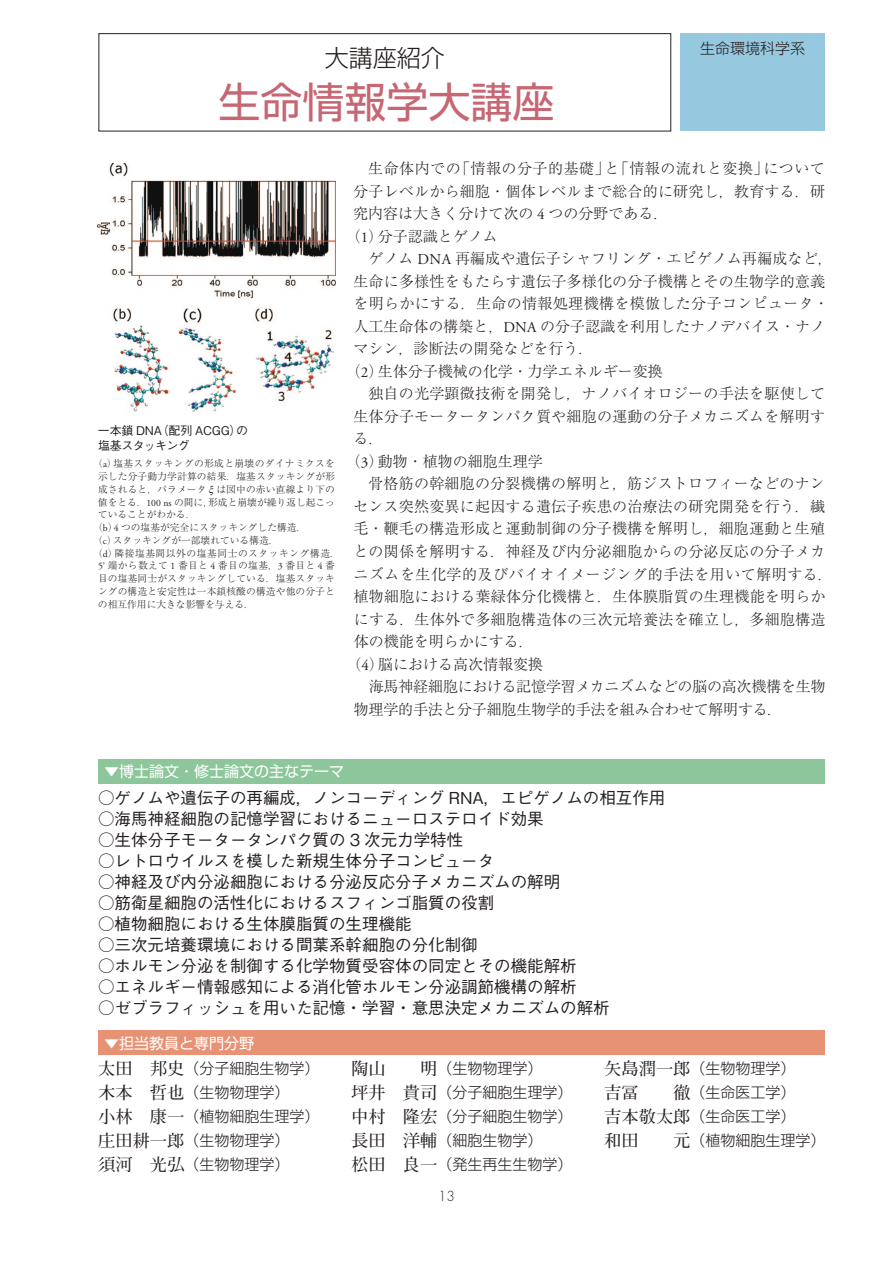
<style>
.page{position:relative;width:893px;height:1263px;background:#fff}
.page>*{position:absolute;margin:0;border:0;box-sizing:border-box;transform-origin:0 0}
.t1{font:42px "Shin Go Pr 5";color:#c66773}
.t2{font:300 24px "Shin Go Pr 5";color:#25201f}
.t3{font:500 16.5px "Gothic BBB Pr 5";color:#25201f}
.t4{font:300 15px "Ryumin Pr 6";letter-spacing:.015em;color:#25201f}
.t5{font:300 15px/24px "Shin Go Pro";color:#25201f}
.t6{font:300 15px "Ryumin Pr 6";letter-spacing:.035em;color:#25201f}
.t7{font:300 15px "Ryumin Pr 6";letter-spacing:-.02em;color:#25201f}
.t8{font:300 15px "Ryumin Pr 6";letter-spacing:-.015em;color:#25201f}
.t9{font:15px "Shin Go Pr 5";color:#fff}
.t10{font:300 15px "Shin Go Pr 5";color:#25201f}
.t11{font:300 13.5px "Futura Std";color:#25201f}
.t12{font:500 12px/15px "Gothic BBB Pr 5";letter-spacing:-.025em;color:#25201f}
.t13{font:300 9.75px "Ryumin Pr 6";letter-spacing:.015em;color:#25201f}
.t14{font:300 9.75px "Ryumin Pr 6";letter-spacing:.035em;color:#25201f}
.t15{font:300 9.75px "Ryumin Pr 6";letter-spacing:.055em;color:#25201f}
.t16{font:300 9.75px "Ryumin Pr 6";letter-spacing:.04em;color:#25201f}
.s1{font-family:"Ryumin Pro"}
.s2{font-family:"Adobe Garamond Pro";font-weight:400}
.s3{font-family:"Futo Min A101 Pr 5";font-weight:700;font-size:17.25px}
</style>
<div class="page">
<div style="left:680px;top:33px;width:145px;height:98px;background:#96c8e0"></div>
<div style="left:99px;top:33px;width:572px;height:98px;border:1px solid #25201f"></div>
<div style="left:98px;top:759px;width:727px;height:24px;background:#8cc69a"></div>
<div style="left:98px;top:1031px;width:727px;height:24px;background:#e89275"></div>
<img style="left:97px;top:164px;width:239px;height:248px">
<h2 class="t2" style="left:325px;top:38px;width:121px">大講座紹介</h2>
<h1 class="t1" style="left:218px;top:67px;width:337px">生命情報学大講座</h1>
<p class="t10" style="left:700px;top:36px;width:106px">生命環境科学系</p>
<p class="t12" style="left:98px;top:422px;width:152px">一本鎖 DNA（配列 ACGG）の塩基スタッキング</p>
<p class="t14" style="left:93px;top:456px;width:243px"><span class="s1">（</span><span class="s2">a</span><span class="s1">）</span>塩基スタッキングの形成と崩壊のダイナミクスを</p>
<p class="t13" style="left:98px;top:469px;width:239px">示した分子動力学計算の結果<span class="s1">．</span>塩基スタッキングが形</p>
<p class="t13" style="left:98px;top:482px;width:238px">成されると<span class="s1">，</span>パラメータ は図中の赤い直線より下の</p>
<p class="t13" style="left:98px;top:494px;width:239px">値をとる<span class="s1">．</span><span class="s2">100 ns</span> の間に<span class="s1">，</span>形成と崩壊が繰り返し起こっ</p>
<p class="t13" style="left:98px;top:507px;width:99px">ていることがわかる<span class="s1">．</span></p>
<p class="t13" style="left:93px;top:520px;width:215px"><span class="s1">（</span><span class="s2">b</span><span class="s1">）</span><span class="s2">4</span> つの塩基が完全にスタッキングした構造<span class="s1">．</span></p>
<p class="t13" style="left:93px;top:533px;width:187px"><span class="s1">（</span><span class="s2">c</span><span class="s1">）</span>スタッキングが一部壊れている構造<span class="s1">．</span></p>
<p class="t15" style="left:93px;top:545px;width:248px"><span class="s1">（</span><span class="s2">d</span><span class="s1">）</span>隣接塩基間以外の塩基同士のスタッキング構造<span class="s1">．</span></p>
<p class="t16" style="left:98px;top:558px;width:239px"><span class="s2">5'</span> 端から数えて <span class="s2">1</span> 番目と <span class="s2">4</span> 番目の塩基<span class="s1">，</span><span class="s2">3</span> 番目と <span class="s2">4</span> 番</p>
<p class="t13" style="left:98px;top:571px;width:239px">目の塩基同士がスタッキングしている<span class="s1">．</span>塩基スタッキ</p>
<p class="t13" style="left:98px;top:584px;width:238px">ングの構造と安定性は一本鎖核酸の構造や他の分子と</p>
<p class="t13" style="left:98px;top:596px;width:157px">の相互作用に大きな影響を与える<span class="s1">．</span></p>
<p class="t6" style="left:368px;top:157px;width:458px">生命体内での<span class="s1">「</span>情報の分子的基礎<span class="s1">」</span>と<span class="s1">「</span>情報の流れと変換<span class="s1">」</span>について</p>
<p class="t4" style="left:353px;top:180px;width:473px">分子レベルから細胞<span class="s1">・</span>個体レベルまで総合的に研究し<span class="s1">，</span>教育する<span class="s1">．</span>研</p>
<p class="t4" style="left:353px;top:202px;width:317px">究内容は大きく分けて次の <span class="s2">4</span> つの分野である<span class="s1">．</span></p>
<p class="t4" style="left:346px;top:225px;width:153px"><span class="s1">（</span><span class="s2">1</span><span class="s1">）</span>分子認識とゲノム</p>
<p class="t4" style="left:368px;top:247px;width:466px">ゲノム <span class="s2">DNA</span> 再編成や遺伝子シャフリング<span class="s1">・</span>エピゲノム再編成など<span class="s1">，</span></p>
<p class="t4" style="left:353px;top:270px;width:473px">生命に多様性をもたらす遺伝子多様化の分子機構とその生物学的意義</p>
<p class="t4" style="left:353px;top:292px;width:477px">を明らかにする<span class="s1">．</span>生命の情報処理機構を模倣した分子コンピュータ<span class="s1">・</span></p>
<p class="t4" style="left:353px;top:315px;width:473px">人工生命体の構築と<span class="s1">，</span><span class="s2">DNA</span> の分子認識を利用したナノデバイス<span class="s1">・</span>ナノ</p>
<p class="t4" style="left:353px;top:337px;width:241px">マシン<span class="s1">，</span>診断法の開発などを行う<span class="s1">．</span></p>
<p class="t4" style="left:346px;top:360px;width:318px"><span class="s1">（</span><span class="s2">2</span><span class="s1">）</span>生体分子機械の化学<span class="s1">・</span>力学エネルギー変換</p>
<p class="t4" style="left:368px;top:382px;width:458px">独自の光学顕微技術を開発し<span class="s1">，</span>ナノバイオロジーの手法を駆使して</p>
<p class="t4" style="left:353px;top:405px;width:473px">生体分子モータータンパク質や細胞の運動の分子メカニズムを解明す</p>
<p class="t4" style="left:353px;top:427px;width:31px">る<span class="s1">．</span></p>
<p class="t4" style="left:346px;top:450px;width:198px"><span class="s1">（</span><span class="s2">3</span><span class="s1">）</span>動物<span class="s1">・</span>植物の細胞生理学</p>
<p class="t4" style="left:368px;top:472px;width:458px">骨格筋の幹細胞の分裂機構の解明と<span class="s1">，</span>筋ジストロフィーなどのナン</p>
<p class="t4" style="left:353px;top:495px;width:473px">センス突然変異に起因する遺伝子疾患の治療法の研究開発を行う<span class="s1">．</span>繊</p>
<p class="t4" style="left:353px;top:517px;width:473px">毛<span class="s1">・</span>鞭毛の構造形成と運動制御の分子機構を解明し<span class="s1">，</span>細胞運動と生殖</p>
<p class="t4" style="left:353px;top:540px;width:473px">との関係を解明する<span class="s1">．</span>神経及び内分泌細胞からの分泌反応の分子メカ</p>
<p class="t6" style="left:354px;top:562px;width:481px">ニズムを生化学的及びバイオイメージング的手法を用いて解明する<span class="s1">．</span></p>
<p class="t4" style="left:354px;top:585px;width:473px">植物細胞における葉緑体分化機構と<span class="s1">．</span>生体膜脂質の生理機能を明らか</p>
<p class="t4" style="left:354px;top:607px;width:473px">にする<span class="s1">．</span>生体外で多細胞構造体の三次元培養法を確立し<span class="s1">，</span>多細胞構造</p>
<p class="t4" style="left:354px;top:630px;width:181px">体の機能を明らかにする<span class="s1">．</span></p>
<p class="t4" style="left:346px;top:652px;width:198px"><span class="s1">（</span><span class="s2">4</span><span class="s1">）</span>脳における高次情報変換</p>
<p class="t7" style="left:369px;top:675px;width:458px">海馬神経細胞における記憶学習メカニズムなどの脳の高次機構を生物</p>
<p class="t8" style="left:354px;top:697px;width:430px">物理学的手法と分子細胞生物学的手法を組み合わせて解明する<span class="s1">．</span></p>
<p class="t9" style="left:104px;top:759px;width:241px">▼博士論文・修士論文の主なテーマ</p>
<p class="t3" style="left:98px;top:784px;width:569px">○ゲノムや遺伝子の再編成，ノンコーディング RNA，エピゲノムの相互作用</p>
<p class="t3" style="left:98px;top:805px;width:447px">○海馬神経細胞の記憶学習におけるニューロステロイド効果</p>
<p class="t3" style="left:98px;top:826px;width:367px">○生体分子モータータンパク質の 3 次元力学特性</p>
<p class="t3" style="left:98px;top:847px;width:397px">○レトロウイルスを模した新規生体分子コンピュータ</p>
<p class="t3" style="left:98px;top:868px;width:463px">○神経及び内分泌細胞における分泌反応分子メカニズムの解明</p>
<p class="t3" style="left:98px;top:889px;width:397px">○筋衛星細胞の活性化におけるスフィンゴ脂質の役割</p>
<p class="t3" style="left:98px;top:910px;width:315px">○植物細胞における生体膜脂質の生理機能</p>
<p class="t3" style="left:98px;top:931px;width:381px">○三次元培養環境における間葉系幹細胞の分化制御</p>
<p class="t3" style="left:98px;top:952px;width:480px">○ホルモン分泌を制御する化学物質受容体の同定とその機能解析</p>
<p class="t3" style="left:98px;top:973px;width:480px">○エネルギー情報感知による消化管ホルモン分泌調節機構の解析</p>
<p class="t3" style="left:98px;top:994px;width:513px">○ゼブラフィッシュを用いた記憶・学習・意思決定メカニズムの解析</p>
<p class="t9" style="left:104px;top:1031px;width:151px">▼担当教員と専門分野</p>
<p class="t5" style="left:98px;top:1055px;width:223px"><span class="s3">太田　邦史</span>（分子細胞生物学）<span class="s3">木本　哲也</span>（生物物理学）<br><span class="s3">小林　康一</span>（植物細胞生理学）<span class="s3">庄田耕一郎</span>（生物物理学）<br><span class="s3">須河　光弘</span>（生物物理学）</p>
<p class="t5" style="left:351px;top:1055px;width:223px"><span class="s3">陶山　　明</span>（生物物理学）<br><span class="s3">坪井　貴司</span>（分子細胞生理学）<span class="s3">中村　隆宏</span>（分子細胞生物学）<span class="s3">長田　洋輔</span>（細胞生物学）<br><span class="s3">松田　良一</span>（発生再生生物学）</p>
<p class="t5" style="left:604px;top:1055px;width:223px"><span class="s3">矢島潤一郎</span>（生物物理学）<br><span class="s3">吉冨　　徹</span>（生命医工学）<br><span class="s3">吉本敬太郎</span>（生命医工学）<br><span class="s3">和田　　元</span>（植物細胞生理学）</p>
<p class="t11" style="left:438px;top:1188px;width:18px">13</p>
</div>
